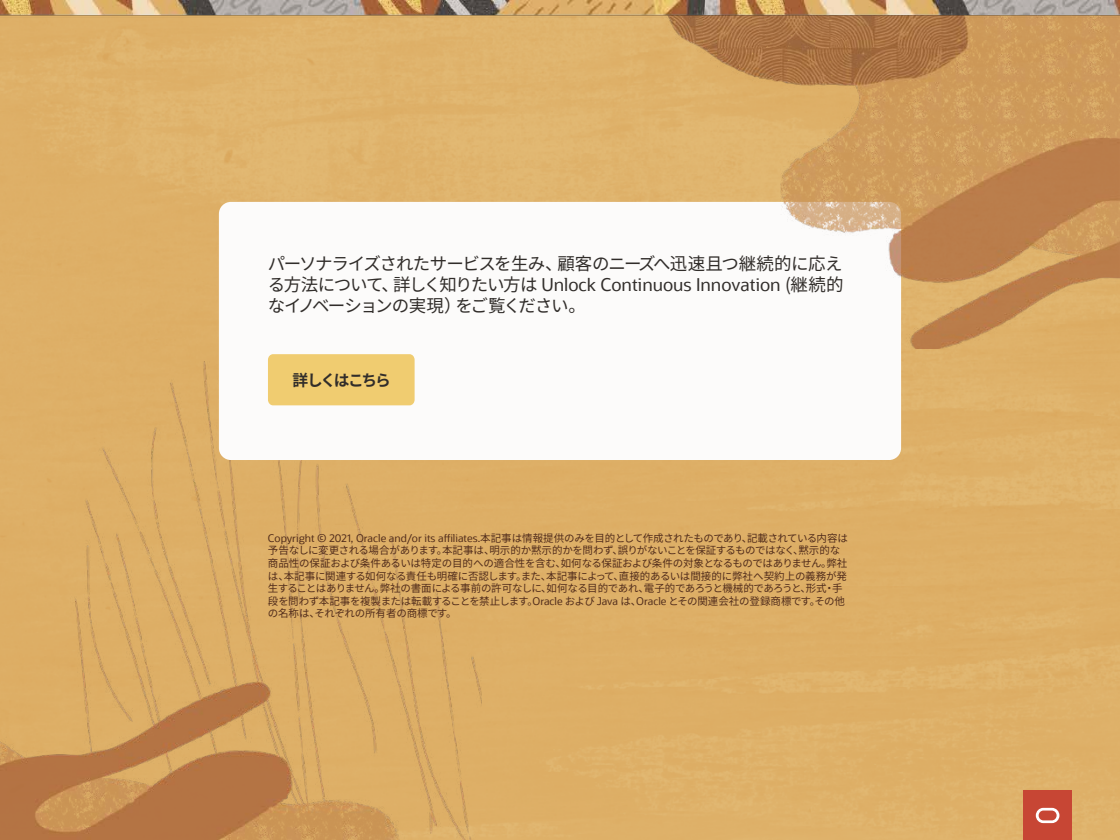
<style>
.page{position:relative;width:1120px;height:840px;background:#fff}
.page>*{position:absolute;margin:0;border:0;box-sizing:border-box;transform-origin:0 0}
.Subhead_1{font:17.5px/21px "Noto Sans JP";letter-spacing:-.055em;color:#312d2a;text-align:justify}
.t1{font:700 15.75px "Noto Sans JP";letter-spacing:-.14em;color:#312d2a}
.t2{font:10.5px/12.6px "Noto Sans JP";letter-spacing:-.02em;color:#512c1b}
.s1{font-family:"Oracle Sans"}
</style>
<div class="page">
<div style="left:0;top:27px;width:1120px;height:813px;background:#deb068"></div>
<img style="left:0;top:362px;width:482px;height:478px">
<div style="left:219px;top:202px;width:682px;height:258px;background:#fcfbfa;border-radius:12px"></div>
<img style="left:662px;top:27px;width:458px;height:322px">
<img style="left:0;top:0;width:1120px;height:27px">
<div style="left:268px;top:354px;width:147px;height:51px;background:#f0cc70;border-radius:5px"></div>
<div style="left:1024px;top:791px;width:48px;height:49px;background:#c74634"></div>
<svg style="left:1036px;top:808px;width:23px;height:15px"></svg>
<p class="Subhead_1" style="left:268px;top:254px;width:577px">パーソナライズされたサービスを生み、顧客のニーズへ迅速且つ継続的に応える方法について、詳しく知りたい方は <span class="s1">Unlock Continuous Innovation</span> (継続的なイノベーションの実現）をご覧ください。</p>
<p class="t1" style="left:292px;top:371px;width:100px">詳しくはこちら</p>
<p class="t2" style="left:268px;top:532px;width:582px"><span class="s1">Copyright © 2021, Oracle and/or its affiliates.</span>本記事は情報提供のみを目的として作成されたものであり、記載されている内容は予告なしに変更される場合があります。本記事は、明示的か黙示的かを問わず、誤りがないことを保証するものではなく、黙示的な商品性の保証および条件あるいは特定の目的への適合性を含む、如何なる保証および条件の対象となるものではありません。弊社は、本記事に関連する如何なる責任も明確に否認します。また、本記事によって、直接的あるいは間接的に弊社へ契約上の義務が発生することはありません。弊社の書面による事前の許可なしに、如何なる目的であれ、電子的であろうと機械的であろうと、形式・手段を問わず本記事を複製または転載することを禁止します。<span class="s1">Oracle</span> および <span class="s1">Java</span> は、<span class="s1">Oracle</span> とその関連会社の登録商標です。その他の名称は、それぞれの所有者の商標です。</p>
</div>
